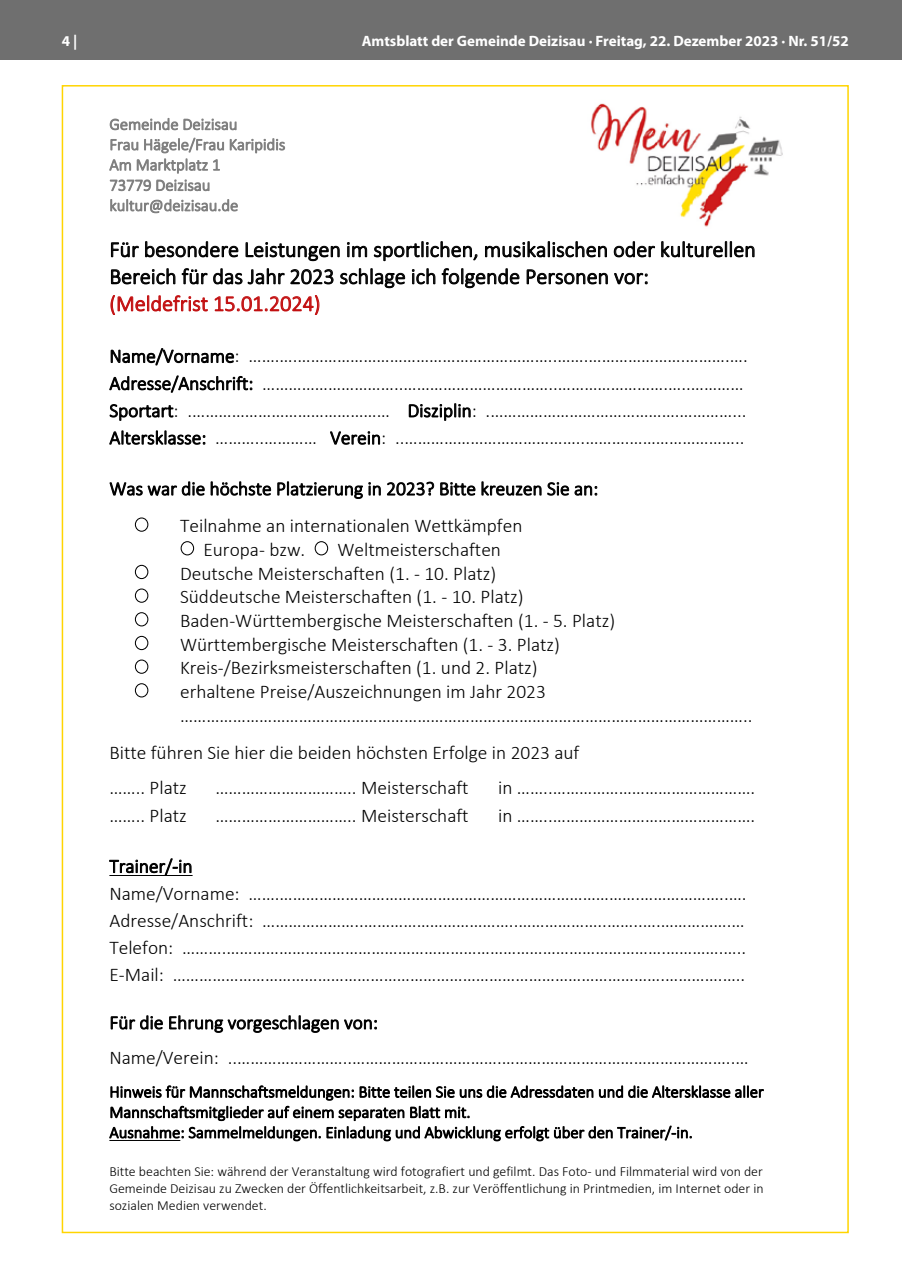
<style>
.page{position:relative;width:902px;height:1280px;background:#fff}
.page>*{position:absolute;margin:0;border:0;box-sizing:border-box;transform-origin:0 0}
.t1{font:300 22.2px/27px "Calibri";color:#000}
.t2{font:300 22.2px "Calibri";color:#c20f10}
.t3{font:300 19.35px/23.7px "Calibri";color:#000}
.t4{font:300 19.35px "Calibri";color:#000}
.t5{font:300 16.65px/20.2px "Calibri";color:#000}
.t6{font:300 16.65px/20.2px "Calibri";color:#808080}
.t7{font:700 15px "Myriad Pro";color:#fff}
.t8{font:300 13.8px/17px "Calibri";color:#000;text-align:justify}
.s1{font-style:inherit}
</style>
<div class="page">
<div style="left:0;top:0;width:901px;height:60px;background:#6f6f6f"></div>
<img style="left:591px;top:103px;width:192px;height:124px">
<hr style="left:109px;top:875px;width:83px;height:1px;background:#000">
<hr style="left:109px;top:1140px;width:71px;height:1px;background:#000">
<div style="left:135px;top:517px;width:13px;height:15px;border:1px solid #000;border-radius:50%"></div>
<div style="left:181px;top:541px;width:13px;height:14px;border:1px solid #000;border-radius:50%"></div>
<div style="left:314px;top:541px;width:14px;height:14px;border:1px solid #000;border-radius:50%"></div>
<div style="left:135px;top:565px;width:13px;height:14px;border:1px solid #000;border-radius:50%"></div>
<div style="left:135px;top:588px;width:13px;height:15px;border:1px solid #000;border-radius:50%"></div>
<div style="left:135px;top:612px;width:13px;height:14px;border:1px solid #000;border-radius:50%"></div>
<div style="left:135px;top:636px;width:13px;height:14px;border:1px solid #000;border-radius:50%"></div>
<div style="left:135px;top:659px;width:13px;height:15px;border:1px solid #000;border-radius:50%"></div>
<div style="left:135px;top:683px;width:13px;height:14px;border:1px solid #000;border-radius:50%"></div>
<p class="t7" style="left:62px;top:31px;width:17px">4 |</p>
<p class="t7" style="left:362px;top:31px;width:488px">Amtsblatt der Gemeinde Deizisau · Freitag, 22. Dezember 2023 · Nr. 51/52</p>
<p class="t6" style="left:109px;top:114px;width:177px">Gemeinde Deizisau<br>Frau Hägele/Frau Karipidis<br>Am Marktplatz 1<br>73779 Deizisau kultur@deizisau.de</p>
<p class="t1" style="left:109px;top:236px;width:648px">Für besondere Leistungen im sportlichen, musikalischen oder kulturellen<br>Bereich für das Jahr 2023 schlage ich folgende Personen vor:</p>
<p class="t2" style="left:109px;top:290px;width:213px">(Meldefrist 15.01.2024)</p>
<p class="t3" style="left:109px;top:342px;width:639px;line-height:27.2px"><span class="s1">Name/Vorname</span>: …….….…………………………………………………..…….………………….……….….<br><span class="s1">Adresse/Anschrift:</span> …………………………..……………………………..…………………….…..………… <span class="s1">Sportart</span>: .……………………………………… <span class="s1">Disziplin</span>: .…………………………………….…………...<br><span class="s1">Altersklasse:</span> ………..………… <span class="s1">Verein</span>: ..…………………………………..……….……………………..</p>
<p class="t4" style="left:109px;top:477px;width:490px">Was war die höchste Platzierung in 2023? Bitte kreuzen Sie an:</p>
<p class="t3" style="left:203px;top:514px;width:320px;text-indent:-23px">Teilnahme an internationalen Wettkämpfen<br>Europa- bzw.</p>
<p class="t3" style="left:180px;top:537px;width:574px;text-indent:157px">Weltmeisterschaften<br>Deutsche Meisterschaften (1. - 10. Platz)<br>Süddeutsche Meisterschaften (1. - 10. Platz)<br>Baden-Württembergische Meisterschaften (1. - 5. Platz)<br>Württembergische Meisterschaften (1. - 3. Platz)<br>Kreis-/Bezirksmeisterschaften (1. und 2. Platz)<br>erhaltene Preise/Auszeichnungen im Jahr 2023 ………………………………………………………………..………………………………………………..</p>
<p class="t3" style="left:109px;top:734px;width:471px;line-height:35.5px">Bitte führen Sie hier die beiden höchsten Erfolge in 2023 auf …….. Platz</p>
<p class="t3" style="left:215px;top:776px;width:255px">………………………….. Meisterschaft</p>
<p class="t3" style="left:498px;top:776px;width:258px">in ……..……………………………………….</p>
<p class="t3" style="left:109px;top:803px;width:79px">…….. Platz</p>
<p class="t3" style="left:215px;top:803px;width:255px">………………………….. Meisterschaft</p>
<p class="t3" style="left:498px;top:803px;width:258px">in ……..……………………………………….</p>
<p class="t4" style="left:109px;top:854px;width:85px">Trainer/-in</p>
<p class="t3" style="left:109px;top:879px;width:638px;line-height:27.3px;text-align:justify">Name/Vorname: …….……………………………………………………………………….………………..….<br>Adresse/Anschrift: …………………..……………………………..………………..……..….…………….… Telefon: ……….……………………………………………………………………………………….………….…..<br>E-Mail: ………………………………………………………………………………………………….………….…..</p>
<p class="t4" style="left:109px;top:1010px;width:270px">Für die Ehrung vorgeschlagen von:</p>
<p class="t3" style="left:109px;top:1046px;width:640px">Name/Verein: ..……………………..…………………………….……………………………………………..…</p>
<p class="t5" style="left:109px;top:1081px;width:655px">Hinweis für Mannschaftsmeldungen: Bitte teilen Sie uns die Adressdaten und die Altersklasse aller<br>Mannschaftsmitglieder auf einem separaten Blatt mit.<br>Ausnahme: Sammelmeldungen. Einladung und Abwicklung erfolgt über den Trainer/-in.</p>
<p class="t8" style="left:109px;top:1163px;width:655px">Bitte beachten Sie: während der Veranstaltung wird fotografiert und gefilmt. Das Foto- und Filmmaterial wird von der Gemeinde Deizisau zu Zwecken der Öffentlichkeitsarbeit, z.B. zur Veröffentlichung in Printmedien, im Internet oder in sozialen Medien verwendet.</p>
</div>
